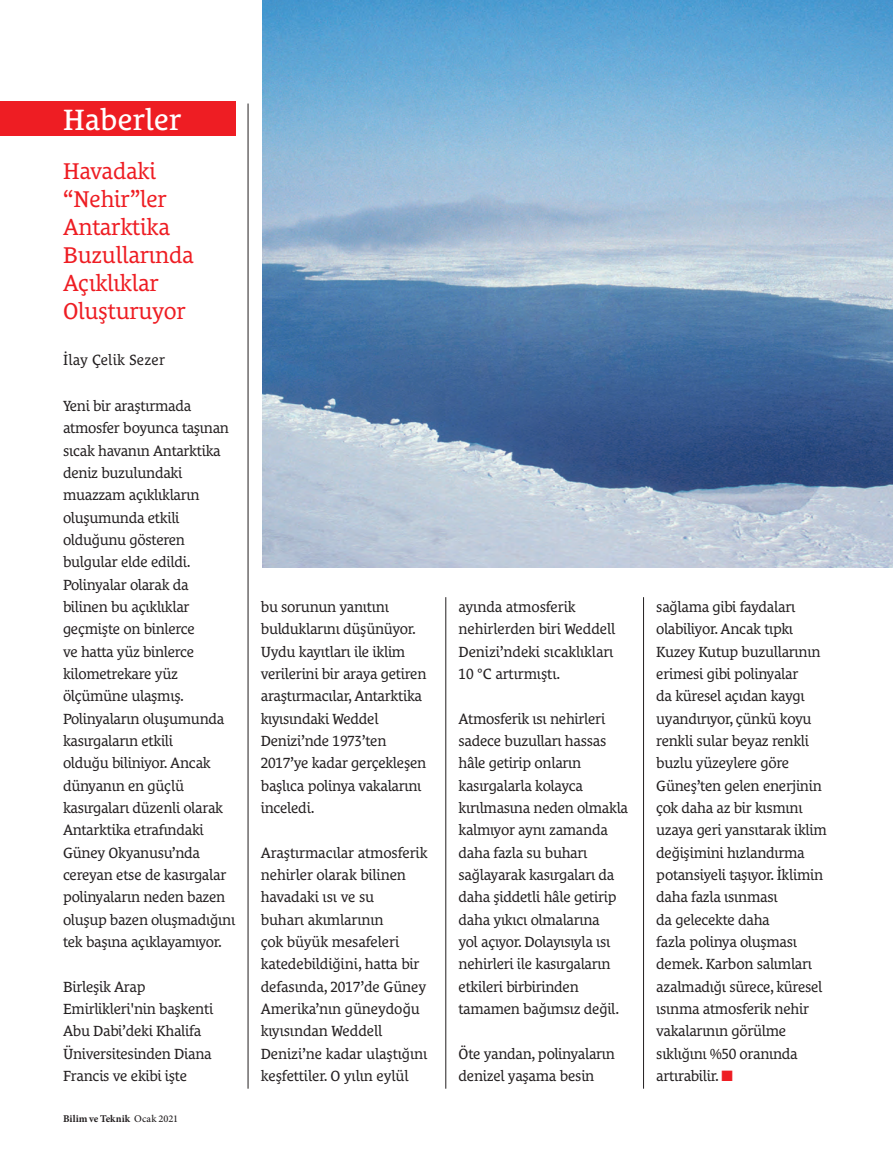
<style>
.page{position:relative;width:893px;height:1168px;background:#fff}
.page>*{position:absolute;margin:0;border:0;box-sizing:border-box;transform-origin:0 0}
.t1{font:30px "Le Monde Courrier Pro";color:#fff}
.t2{font:23.25px/27.9px "Le Monde Courrier Pro";letter-spacing:-.01em;color:#ee1d23}
.t3{font:15px/22.4px "Le Monde Courrier Pro";letter-spacing:-.02em;color:#231f20}
.t4{font:15px "Le Monde Courrier Pro";letter-spacing:.01em;color:#231f20}
.t5{font:700 10.35px "Minion Pro";letter-spacing:.005em;color:#231f20}
.s1{font-weight:500}
.s2{color:#ee1d23}
</style>
<div class="page">
<hr style="left:445px;top:597px;width:1px;height:491px;background:#231f20">
<hr style="left:248px;top:103px;width:1px;height:985px;background:#231f20">
<hr style="left:643px;top:597px;width:1px;height:491px;background:#231f20">
<div style="left:0;top:101px;width:235px;height:34px;background:#ee1d23"></div>
<img style="left:263px;top:0;width:630px;height:567px">
<h1 class="t1" style="left:63px;top:96px;width:120px">Haberler</h1>
<h2 class="t2" style="left:63px;top:155px;width:132px">Havadaki “Nehir”ler<br>Antarktika<br>Buzullarında<br>Açıklıklar<br>Oluşturuyor</h2>
<p class="t4" style="left:63px;top:347px;width:103px">İlay Çelik Sezer</p>
<p class="t3" style="left:63px;top:392px;width:174px">Yeni bir araştırmada atmosfer boyunca taşınan sıcak havanın Antarktika deniz buzulundaki muazzam açıklıkların oluşumunda etkili olduğunu gösteren bulgular elde edildi.<br>Polinyalar olarak da bilinen bu açıklıklar geçmişte on binlerce<br>ve hatta yüz binlerce kilometrekare yüz ölçümüne ulaşmış.<br>Polinyaların oluşumunda kasırgaların etkili<br>olduğu biliniyor. Ancak dünyanın en güçlü kasırgaları düzenli olarak<br>Antarktika etrafındaki<br>Güney Okyanusu’nda cereyan etse de kasırgalar polinyaların neden bazen oluşup bazen oluşmadığını tek başına açıklayamıyor.</p>
<p class="t3" style="left:63px;top:973px;width:152px">Birleşik Arap<br>Emirlikleri'nin başkenti<br>Abu Dabi’deki Khalifa<br>Üniversitesinden Diana<br>Francis ve ekibi işte</p>
<p class="t5" style="left:63px;top:1110px;width:117px">Bilim ve Teknik <span class="s1">Ocak 2021</span></p>
<p class="t3" style="left:261px;top:593px;width:167px">bu sorunun yanıtını bulduklarını düşünüyor.<br>Uydu kayıtları ile iklim verilerini bir araya getiren araştırmacılar, Antarktika kıyısındaki Weddel<br>Denizi’nde 1973’ten<br>2017’ye kadar gerçekleşen başlıca polinya vakalarını inceledi.</p>
<p class="t3" style="left:261px;top:839px;width:168px">Araştırmacılar atmosferik nehirler olarak bilinen havadaki ısı ve su<br>buharı akımlarının<br>çok büyük mesafeleri katedebildiğini, hatta bir defasında, 2017’de Güney<br>Amerika’nın güneydoğu kıyısından Weddell<br>Denizi’ne kadar ulaştığını keşfettiler. O yılın eylül</p>
<p class="t3" style="left:458px;top:593px;width:158px">ayında atmosferik nehirlerden biri Weddell<br>Denizi’ndeki sıcaklıkları<br>10 °C artırmıştı.</p>
<p class="t3" style="left:458px;top:705px;width:171px">Atmosferik ısı nehirleri sadece buzulları hassas hâle getirip onların kasırgalarla kolayca kırılmasına neden olmakla kalmıyor aynı zamanda daha fazla su buharı sağlayarak kasırgaları da daha şiddetli hâle getirip daha yıkıcı olmalarına<br>yol açıyor. Dolayısıyla ısı nehirleri ile kasırgaların etkileri birbirinden tamamen bağımsız değil.</p>
<p class="t3" style="left:458px;top:1040px;width:158px">Öte yandan, polinyaların denizel yaşama besin</p>
<p class="t3" style="left:656px;top:593px;width:172px">sağlama gibi faydaları olabiliyor. Ancak tıpkı<br>Kuzey Kutup buzullarının erimesi gibi polinyalar<br>da küresel açıdan kaygı uyandırıyor, çünkü koyu renkli sular beyaz renkli buzlu yüzeylere göre<br>Güneş’ten gelen enerjinin çok daha az bir kısmını uzaya geri yansıtarak iklim değişimini hızlandırma potansiyeli taşıyor. İklimin daha fazla ısınması<br>da gelecekte daha<br>fazla polinya oluşması demek. Karbon salımları azalmadığı sürece, küresel ısınma atmosferik nehir vakalarının görülme sıklığını %50 oranında artırabilir. <span class="s2">■</span></p>
</div>
